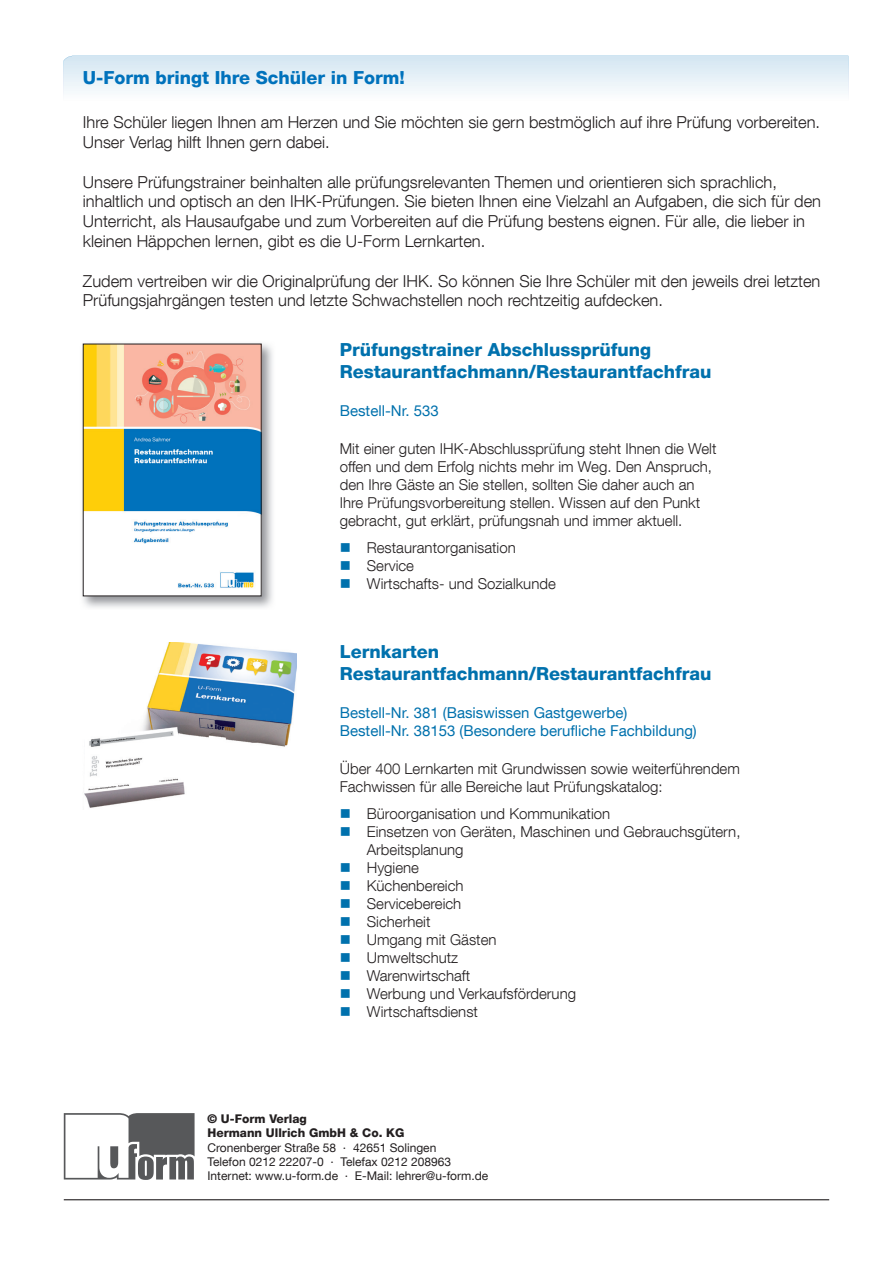
<style>
.page{position:relative;width:893px;height:1263px;background:#fff}
.page>*{position:absolute;margin:0;border:0;box-sizing:border-box;transform-origin:0 0}
.t1{font:800 18px/21.6px "Helvetica Neue LT Com";color:#0071ad}
.t2{font:800 18px "Helvetica Neue LT Com";color:#0072bc}
.t3{font:300 16.5px/19.8px "Helvetica Neue LT Com";color:#231f20}
.t4{font:300 15px/18px "Helvetica Neue LT Com";color:#231f20}
.t5{font:15px/18px "Helvetica Neue LT Com";color:#0071ad}
.t6{font:12px/14.4px "Helvetica Neue LT Com";color:#231f20}
.t7{font:800 12px/14.4px "Helvetica Neue LT Com";color:#231f20}
.s1{color:#0071ad}
</style>
<div class="page">
<hr style="left:64px;top:1199px;width:765px;height:1px;background:#231f20">
<svg style="left:64px;top:56px;width:784px;height:35px;background:#e3eef6"></svg>
<img style="left:82px;top:343px;width:191px;height:265px">
<img style="left:85px;top:346px;width:175px;height:248px">
<div style="left:83px;top:344px;width:179px;height:252px;border:1px solid #231f20"></div>
<img style="left:84px;top:642px;width:212px;height:166px">
<svg style="left:64px;top:1113px;width:131px;height:67px"></svg>
<p class="t2" style="left:83px;top:67px;width:324px">U-Form bringt Ihre Schüler in Form!</p>
<p class="t3" style="left:83px;top:112px;width:739px">Ihre Schüler liegen Ihnen am Herzen und Sie möchten sie gern bestmöglich auf ihre Prüfung vorbereiten.<br>Unser Verlag hilft Ihnen gern dabei.</p>
<p class="t3" style="left:83px;top:171px;width:740px">Unsere Prüfungstrainer beinhalten alle prüfungsrelevanten Themen und orientieren sich sprachlich, inhaltlich und optisch an den IHK-Prüfungen. Sie bieten Ihnen eine Vielzahl an Aufgaben, die sich für den Unterricht, als Hausaufgabe und zum Vorbereiten auf die Prüfung bestens eignen. Für alle, die lieber in kleinen Häppchen lernen, gibt es die U-Form Lernkarten.</p>
<p class="t3" style="left:83px;top:270px;width:739px">Zudem vertreiben wir die Originalprüfung der IHK. So können Sie Ihre Schüler mit den jeweils drei letzten<br>Prüfungsjahrgängen testen und letzte Schwachstellen noch rechtzeitig aufdecken.</p>
<p class="t1" style="left:340px;top:339px;width:373px">Prüfungstrainer Abschlussprüfung<br>Restaurantfachmann/Restaurantfachfrau</p>
<p class="t5" style="left:340px;top:401px;width:100px">Bestell-Nr. 533</p>
<p class="t4" style="left:340px;top:439px;width:378px">Mit einer guten IHK-Abschlussprüfung steht Ihnen die Welt offen und dem Erfolg nichts mehr im Weg. Den Anspruch, den Ihre Gäste an Sie stellen, sollten Sie daher auch an Ihre Prüfungsvorbereitung stellen. Wissen auf den Punkt gebracht, gut erklärt, prüfungsnah und immer aktuell.</p>
<p class="t4" style="left:340px;top:538px;width:177px"><span class="s1">■</span> Restaurantorganisation</p>
<p class="t4" style="left:340px;top:556px;width:76px"><span class="s1">■</span> Service</p>
<p class="t4" style="left:340px;top:574px;width:217px"><span class="s1">■</span> Wirtschafts- und Sozialkunde</p>
<p class="t1" style="left:340px;top:641px;width:373px">Lernkarten<br>Restaurantfachmann/Restaurantfachfrau</p>
<p class="t5" style="left:340px;top:703px;width:359px">Bestell-Nr. 381 (Basiswissen Gastgewerbe)<br>Bestell-Nr. 38153 (Besondere berufliche Fachbildung)</p>
<p class="t4" style="left:340px;top:759px;width:402px">Über 400 Lernkarten mit Grundwissen sowie weiterführendem<br>Fachwissen für alle Bereiche laut Prüfungskatalog:</p>
<p class="t4" style="left:340px;top:804px;width:272px"><span class="s1">■</span> Büroorganisation und Kommunikation</p>
<p class="t4" style="left:367px;top:822px;width:375px;text-indent:-27px"><span class="s1">■</span> Einsetzen von Geräten, Maschinen und Gebrauchsgütern,<br>Arbeitsplanung</p>
<p class="t4" style="left:340px;top:858px;width:81px"><span class="s1">■</span> Hygiene</p>
<p class="t4" style="left:340px;top:876px;width:125px"><span class="s1">■</span> Küchenbereich</p>
<p class="t4" style="left:340px;top:894px;width:123px"><span class="s1">■</span> Servicebereich</p>
<p class="t4" style="left:340px;top:912px;width:92px"><span class="s1">■</span> Sicherheit</p>
<p class="t4" style="left:340px;top:930px;width:158px"><span class="s1">■</span> Umgang mit Gästen</p>
<p class="t4" style="left:340px;top:948px;width:120px"><span class="s1">■</span> Umweltschutz</p>
<p class="t4" style="left:340px;top:966px;width:132px"><span class="s1">■</span> Warenwirtschaft</p>
<p class="t4" style="left:340px;top:984px;width:238px"><span class="s1">■</span> Werbung und Verkaufsförderung</p>
<p class="t4" style="left:340px;top:1002px;width:140px"><span class="s1">■</span> Wirtschaftsdienst</p>
<p class="t7" style="left:207px;top:1111px;width:198px">© U-Form Verlag<br>Hermann Ullrich GmbH &amp; Co. KG</p>
<p class="t6" style="left:207px;top:1140px;width:282px">Cronenberger Straße 58 · 42651 Solingen<br>Telefon 0212 22207-0 · Telefax 0212 208963<br>Internet: www.u-form.de · E-Mail: lehrer@u-form.de</p>
</div>
